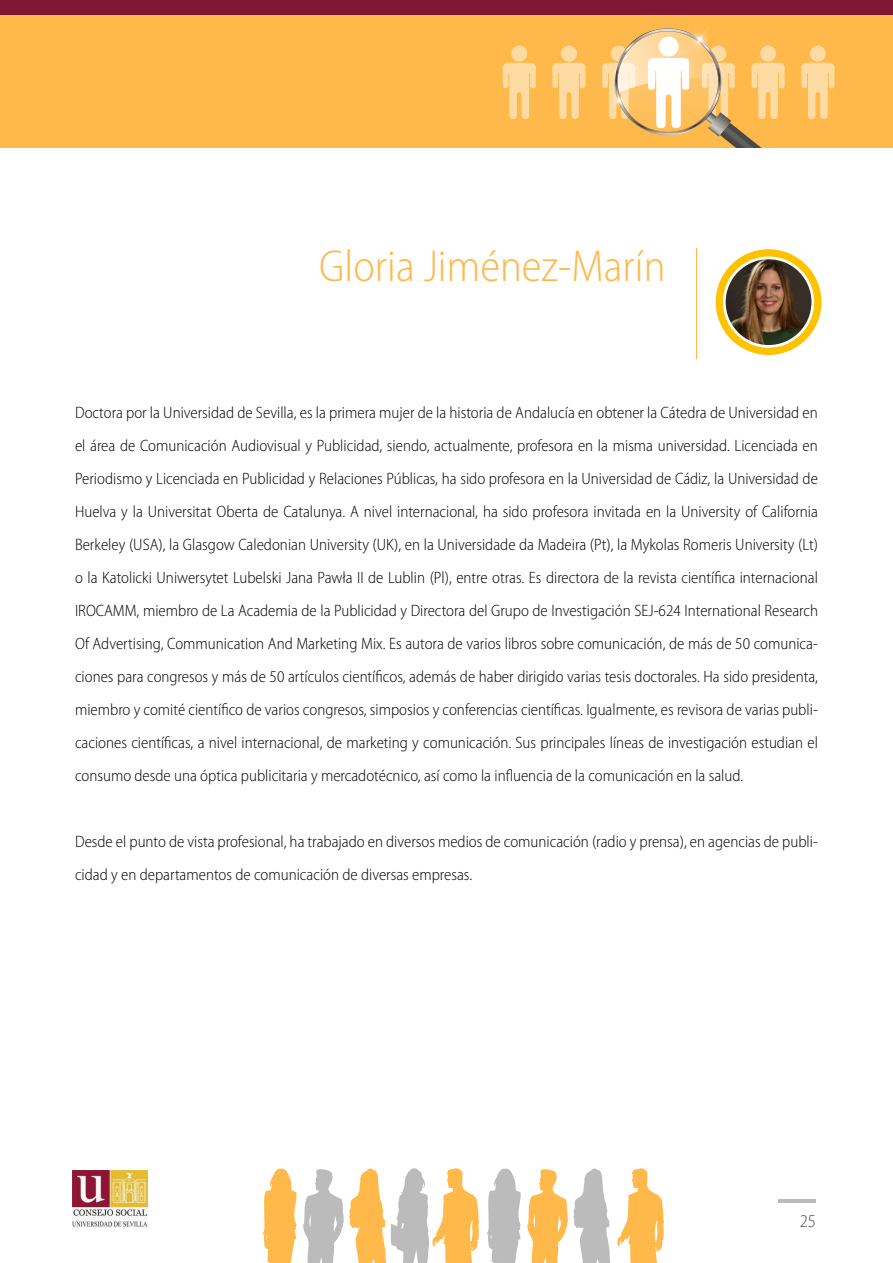
<style>
.page{position:relative;width:893px;height:1263px;background:#fff}
.page>*{position:absolute;margin:0;border:0;box-sizing:border-box;transform-origin:0 0}
.t1{font:300 semi-condensed 45px "Myriad Pro";color:#ffb84a}
.t2{font:300 semi-condensed 18px "Myriad Pro";color:#4c4c4c}
.t3{font:300 semi-condensed 16.5px/33px "Myriad Pro";color:#000;text-align:justify}
</style>
<div class="page">
<div style="left:0;top:0;width:893px;height:148px;background:#ffb84a"></div>
<svg style="left:810px;top:46px;width:16px;height:16px"></svg>
<div style="left:808px;top:89px;width:7px;height:30px;background:#ffdba4;border-radius:4px"></div>
<div style="left:820px;top:88px;width:8px;height:31px;background:#ffdba4;border-radius:4px"></div>
<div style="left:829px;top:65px;width:5px;height:23px;background:#ffdba4;border-radius:2px"></div>
<div style="left:801px;top:65px;width:6px;height:23px;background:#ffdba4;border-radius:2px"></div>
<div style="left:801px;top:63px;width:33px;height:10px;background:#ffdba4;border-radius:5px"></div>
<svg style="left:808px;top:73px;width:20px;height:21px"></svg>
<div style="left:779px;top:65px;width:6px;height:23px;background:#ffdba4;border-radius:2px"></div>
<div style="left:751px;top:63px;width:34px;height:10px;background:#ffdba4;border-radius:5px"></div>
<div style="left:561px;top:46px;width:16px;height:16px;background:#ffdba4;border-radius:50%"></div>
<div style="left:559px;top:89px;width:8px;height:30px;background:#ffdba4;border-radius:4px"></div>
<div style="left:571px;top:88px;width:8px;height:31px;background:#ffdba4;border-radius:4px"></div>
<div style="left:580px;top:65px;width:5px;height:23px;background:#ffdba4;border-radius:2px"></div>
<div style="left:552px;top:65px;width:6px;height:23px;background:#ffdba4;border-radius:2px"></div>
<div style="left:552px;top:63px;width:33px;height:10px;background:#ffdba4;border-radius:5px"></div>
<svg style="left:559px;top:73px;width:20px;height:20px"></svg>
<svg style="left:511px;top:46px;width:16px;height:16px"></svg>
<div style="left:509px;top:89px;width:8px;height:30px;background:#ffdba4;border-radius:4px"></div>
<div style="left:522px;top:88px;width:7px;height:31px;background:#ffdba4;border-radius:4px"></div>
<div style="left:530px;top:65px;width:6px;height:23px;background:#ffdba4;border-radius:2px"></div>
<div style="left:503px;top:65px;width:5px;height:23px;background:#ffdba4;border-radius:2px"></div>
<div style="left:503px;top:63px;width:33px;height:10px;background:#ffdba4;border-radius:5px"></div>
<svg style="left:509px;top:73px;width:20px;height:21px"></svg>
<svg style="left:602px;top:26px;width:176px;height:122px"></svg>
<hr style="left:778px;top:1199px;width:38px;height:4px;background:#bbb">
<img style="left:73px;top:1170px;width:74px;height:57px">
<svg style="left:263px;top:1168px;width:216px;height:95px"></svg>
<svg style="left:487px;top:1168px;width:177px;height:95px"></svg>
<div style="left:0;top:0;width:893px;height:15px;background:#801833"></div>
<hr style="left:696px;top:249px;width:1px;height:110px;background:#ffb84a">
<svg style="left:716px;top:249px;width:105px;height:106px"></svg>
<img style="left:726px;top:259px;width:85px;height:86px;border-radius:43px">
<h1 class="t1" style="left:319px;top:242px;width:348px">Gloria Jiménez-Marín</h1>
<p class="t3" style="left:75px;top:396px;width:745px">Doctora por la Universidad de Sevilla, es la primera mujer de la historia de Andalucía en obtener la Cátedra de Universidad en el área de Comunicación Audiovisual y Publicidad, siendo, actualmente, profesora en la misma universidad. Licenciada en Periodismo y Licenciada en Publicidad y Relaciones Públicas, ha sido profesora en la Universidad de Cádiz, la Universidad de Huelva y la Universitat Oberta de Catalunya. A nivel internacional, ha sido profesora invitada en la University of California Berkeley (USA), la Glasgow Caledonian University (UK), en la Universidade da Madeira (Pt), la Mykolas Romeris University (Lt) o la Katolicki Uniwersytet Lubelski Jana Pawła II de Lublin (Pl), entre otras. Es directora de la revista científica internacional IROCAMM, miembro de La Academia de la Publicidad y Directora del Grupo de Investigación SEJ-624 International Research Of Advertising, Communication And Marketing Mix. Es autora de varios libros sobre comunicación, de más de 50 comunica&shy;ciones para congresos y más de 50 artículos científicos, además de haber dirigido varias tesis doctorales. Ha sido presidenta, miembro y comité científico de varios congresos, simposios y conferencias científicas. Igualmente, es revisora de varias publi&shy;caciones científicas, a nivel internacional, de marketing y comunicación. Sus principales líneas de investigación estudian el consumo desde una óptica publicitaria y mercadotécnico, así como la influencia de la comunicación en la salud.</p>
<p class="t3" style="left:75px;top:825px;width:744px">Desde el punto de vista profesional, ha trabajado en diversos medios de comunicación (radio y prensa), en agencias de publi&shy;cidad y en departamentos de comunicación de diversas empresas.</p>
<p class="t2" style="left:800px;top:1212px;width:18px">25</p>
</div>
